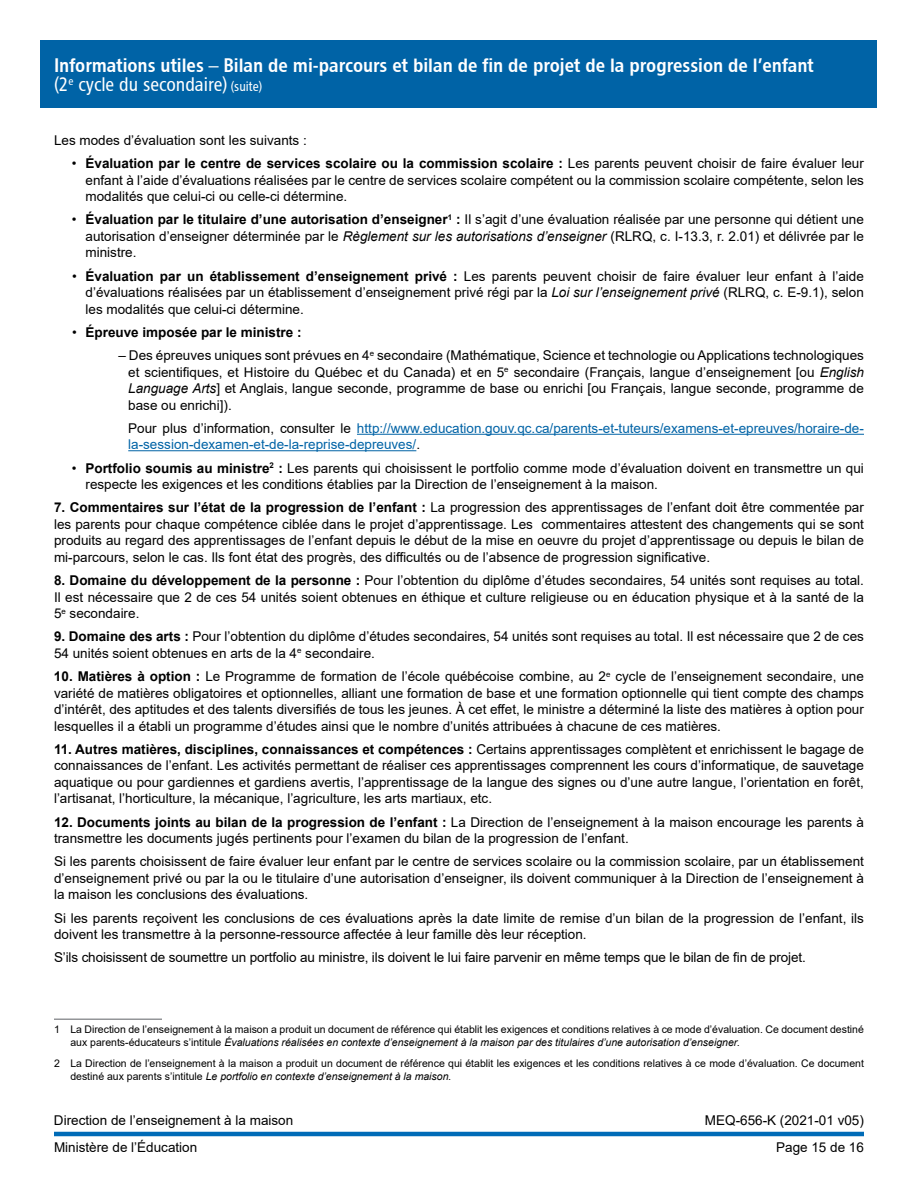
<style>
.page{position:relative;width:918px;height:1188px;background:#fff}
.page>*{position:absolute;margin:0;border:0;box-sizing:border-box;transform-origin:0 0}
.t1{font:19.5px "Chaloult Cond Demi Gras Normal";color:#fff}
.t2{font:19.5px "Chaloult Cond Normal";color:#fff}
.t3{font:13.5px/16.5px "Arial";color:#000;text-align:justify}
.t4{font:13.5px/16.5px "Arial";color:#0063a6}
.t5{font:700 13.5px "Arial";color:#000}
.t6{font:13.5px "Arial";color:#000}
.Footnote{font:10.5px/13.5px "Arial";color:#000}
.s1{font-size:13.5px}
.s2{font-weight:700}
.s3{font-style:italic}
.s4{font-weight:400}
.s5{color:#000}
.s6{font-style:inherit}
</style>
<div class="page">
<hr style="left:54px;top:1132px;width:810px;height:4px;background:#006bb7">
<hr style="left:357px;top:434px;width:507px;height:1px;background:#0063a6">
<hr style="left:128px;top:450px;width:288px;height:1px;background:#0063a6">
<hr style="left:54px;top:1018px;width:108px;height:2px;background:#939598">
<div style="left:40px;top:40px;width:838px;height:68px;background:#0063a6"></div>
<h1 class="t1" style="left:54px;top:53px;width:761px">Informations utiles – Bilan de mi-parcours et bilan de fin de projet de la progression de l’enfant</h1>
<h1 class="t2" style="left:54px;top:73px;width:210px">(2<sup>e</sup> cycle du secondaire) <span class="s1">(suite)</span></h1>
<p class="t3" style="left:54px;top:132px;width:254px">Les modes d’évaluation sont les suivants :</p>
<p class="t3" style="left:85px;top:155px;width:780px;text-indent:-14px">• <span class="s2">Évaluation par le centre de services scolaire ou la commission scolaire :</span> Les parents peuvent choisir de faire évaluer leur enfant à l’aide d’évaluations réalisées par le centre de services scolaire compétent ou la commission scolaire compétente, selon les modalités que celui-ci ou celle-ci détermine.</p>
<p class="t3" style="left:86px;top:211px;width:780px;text-indent:-14px">• <span class="s2">Évaluation par le titulaire d’une autorisation d’enseigner</span><sup>1</sup> <span class="s2">:</span> Il s’agit d’une évaluation réalisée par une personne qui détient une autorisation d’enseigner déterminée par le <span class="s3">Règlement sur les autorisations d’enseigner</span> (RLRQ, c. I-13.3, r. 2.01) et délivrée par le ministre.</p>
<p class="t3" style="left:86px;top:268px;width:780px;text-indent:-14px">• <span class="s2">Évaluation par un établissement d’enseignement privé :</span> Les parents peuvent choisir de faire évaluer leur enfant à l’aide d’évaluations réalisées par un établissement d’enseignement privé régi par la <span class="s3">Loi sur l’enseignement privé</span> (RLRQ, c. E-9.1), selon les modalités que celui-ci détermine.</p>
<p class="t5" style="left:72px;top:323px;width:231px"><span class="s4">•</span> Épreuve imposée par le ministre :</p>
<p class="t3" style="left:128px;top:347px;width:737px;text-indent:-10px">– Des épreuves uniques sont prévues en 4<sup>e</sup> secondaire (Mathématique, Science et technologie ou Applications technologiques et scientifiques, et Histoire du Québec et du Canada) et en 5<sup>e</sup> secondaire (Français, langue d’enseignement [ou <span class="s3">English Language Arts</span>] et Anglais, langue seconde, programme de base ou enrichi [ou Français, langue seconde, programme de base ou enrichi]).</p>
<p class="t4" style="left:128px;top:420px;width:737px"><span class="s5">Pour plus d’information, consulter le</span> http://www.education.gouv.qc.ca/parents-et-tuteurs/examens-et-epreuves/horaire-de&shy;la-session-dexamen-et-de-la-reprise-depreuves/<span class="s5">.</span></p>
<p class="t3" style="left:86px;top:460px;width:780px;text-indent:-14px">• <span class="s2">Portfolio soumis au ministre</span><sup>2</sup> <span class="s2">:</span> Les parents qui choisissent le portfolio comme mode d’évaluation doivent en transmettre un qui respecte les exigences et les conditions établies par la Direction de l’enseignement à la maison.</p>
<p class="t3" style="left:54px;top:499px;width:811px"><span class="s2">7. Commentaires sur l’état de la progression de l’enfant :</span> La progression des apprentissages de l’enfant doit être commentée par les parents pour chaque compétence ciblée dans le projet d’apprentissage. Les commentaires attestent des changements qui se sont produits au regard des apprentissages de l’enfant depuis le début de la mise en oeuvre du projet d’apprentissage ou depuis le bilan de mi-parcours, selon le cas. Ils font état des progrès, des difficultés ou de l’absence de progression significative.</p>
<p class="t3" style="left:54px;top:572px;width:811px"><span class="s2">8. Domaine du développement de la personne :</span> Pour l’obtention du diplôme d’études secondaires, 54 unités sont requises au total.<br>Il est nécessaire que 2 de ces 54 unités soient obtenues en éthique et culture religieuse ou en éducation physique et à la santé de la 5<sup>e</sup> secondaire.</p>
<p class="t3" style="left:54px;top:628px;width:811px"><span class="s2">9. Domaine des arts :</span> Pour l’obtention du diplôme d’études secondaires, 54 unités sont requises au total. Il est nécessaire que 2 de ces<br>54 unités soient obtenues en arts de la 4<sup>e</sup> secondaire.</p>
<p class="t3" style="left:54px;top:668px;width:812px"><span class="s2">10. Matières à option :</span> Le Programme de formation de l’école québécoise combine, au 2<sup>e</sup> cycle de l’enseignement secondaire, une variété de matières obligatoires et optionnelles, alliant une formation de base et une formation optionnelle qui tient compte des champs d’intérêt, des aptitudes et des talents diversifiés de tous les jeunes. À cet effet, le ministre a déterminé la liste des matières à option pour lesquelles il a établi un programme d’études ainsi que le nombre d’unités attribuées à chacune de ces matières.</p>
<p class="t3" style="left:54px;top:741px;width:811px"><span class="s2">11. Autres matières, disciplines, connaissances et compétences :</span> Certains apprentissages complètent et enrichissent le bagage de connaissances de l’enfant. Les activités permettant de réaliser ces apprentissages comprennent les cours d’informatique, de sauvetage aquatique ou pour gardiennes et gardiens avertis, l’apprentissage de la langue des signes ou d’une autre langue, l’orientation en forêt, l’artisanat, l’horticulture, la mécanique, l’agriculture, les arts martiaux, etc.</p>
<p class="t3" style="left:54px;top:813px;width:812px"><span class="s2">12. Documents joints au bilan de la progression de l’enfant :</span> La Direction de l’enseignement à la maison encourage les parents à transmettre les documents jugés pertinents pour l’examen du bilan de la progression de l’enfant.</p>
<p class="t3" style="left:54px;top:853px;width:812px">Si les parents choisissent de faire évaluer leur enfant par le centre de services scolaire ou la commission scolaire, par un établissement d’enseignement privé ou par la ou le titulaire d’une autorisation d’enseigner, ils doivent communiquer à la Direction de l’enseignement à la maison les conclusions des évaluations.</p>
<p class="t3" style="left:54px;top:909px;width:812px">Si les parents reçoivent les conclusions de ces évaluations après la date limite de remise d’un bilan de la progression de l’enfant, ils doivent les transmettre à la personne-ressource affectée à leur famille dès leur réception.</p>
<p class="t3" style="left:54px;top:949px;width:753px">S’ils choisissent de soumettre un portfolio au ministre, ils doivent <span class="s6">le lui faire parvenir</span> en même temps que le bilan de fin de projet.</p>
<p class="Footnote" style="left:70px;top:1022px;width:795px;text-indent:-16px">1 La Direction de l’enseignement à la maison a produit un document de référence qui établit les exigences et conditions relatives à ce mode d’évaluation. Ce document destiné aux parents-éducateurs s’intitule <span class="s3">Évaluations réalisées en contexte d’enseignement à la maison par des titulaires d’une autorisation d’enseigner.</span></p>
<p class="Footnote" style="left:70px;top:1056px;width:795px;text-indent:-16px">2 La Direction de l’enseignement à la maison a produit un document de référence qui établit les exigences et les conditions relatives à ce mode d’évaluation. Ce document destiné aux parents s’intitule <span class="s3">Le portfolio en contexte d’enseignement à la maison.</span></p>
<p class="t3" style="left:54px;top:1112px;width:241px">Direction de l’enseignement à la maison</p>
<p class="t6" style="left:705px;top:1111px;width:161px">MEQ-656-K (2021-01 v05)</p>
<p class="t3" style="left:54px;top:1139px;width:145px">Ministère de l’Éducation</p>
<p class="t3" style="left:776px;top:1139px;width:89px">Page 15 de 16</p>
</div>
